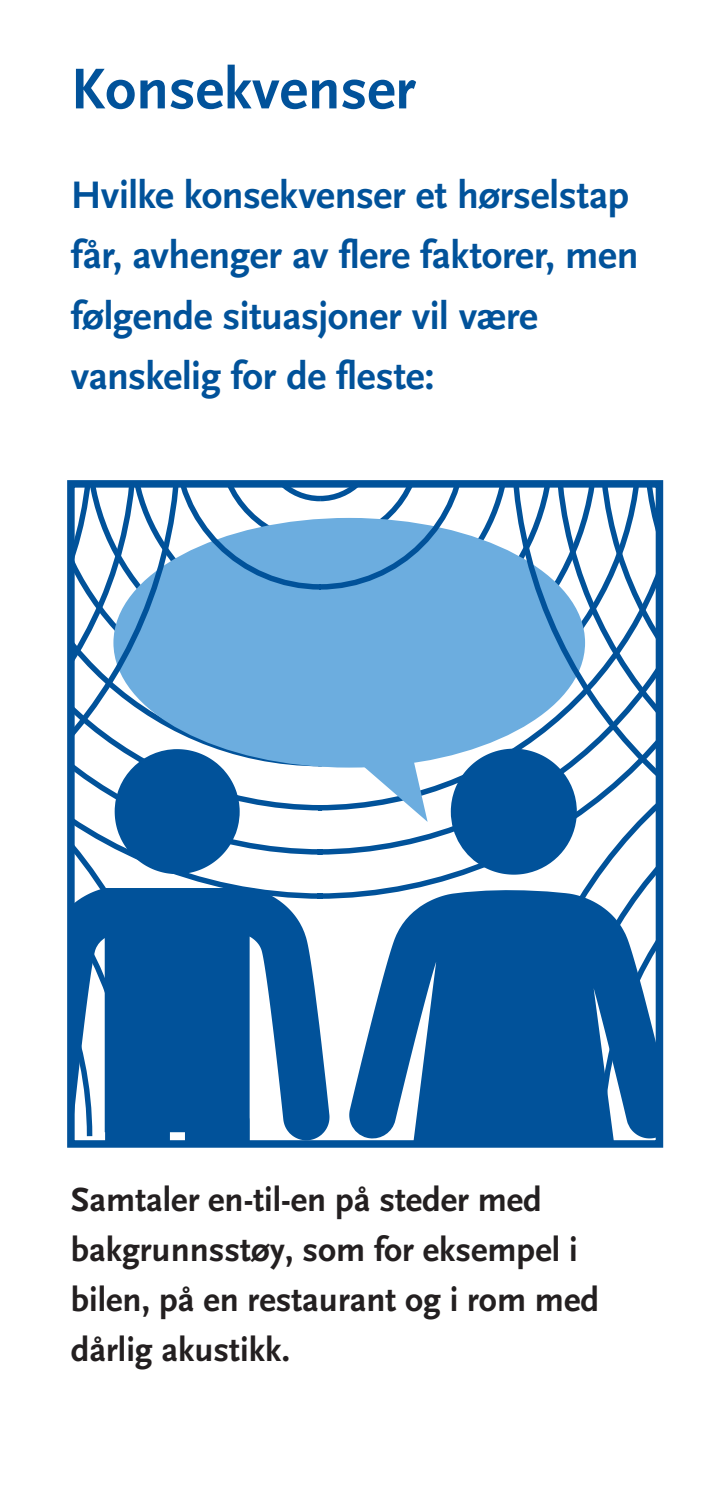
<style>
.page{position:relative;width:702px;height:1489px;background:#fff}
.page>*{position:absolute;margin:0;border:0;box-sizing:border-box;transform-origin:0 0}
.t1{font:700 60px "Scala Sans LF";color:#01529a}
.t2{font:700 40px/60px "Scala Sans LF";letter-spacing:-.01em;color:#01529a}
.t3{font:700 35px/50px "Scala Sans LF";color:#231f20}
</style>
<div class="page">
<svg style="left:76px;top:489px;width:578px;height:649px"></svg>
<div style="left:67px;top:480px;width:596px;height:667px;border:8px solid #01529a"></div>
<p class="t1" style="left:71px;top:55px;width:346px">Konsekvenser</p>
<p class="t2" style="left:71px;top:166px;width:569px">Hvilke konsekvenser et hørselstap får, avhenger av flere faktorer, men følgende situasjoner vil være</p>
<p class="t2" style="left:71px;top:346px;width:365px">vanskelig for de fleste:</p>
<p class="t3" style="left:71px;top:1174px;width:472px">Samtaler en-til-en på steder med</p>
<p class="t3" style="left:71px;top:1224px;width:529px">bakgrunnsstøy, som for eksempel i bilen, på en restaurant og i rom med dårlig akustikk.</p>
</div>
